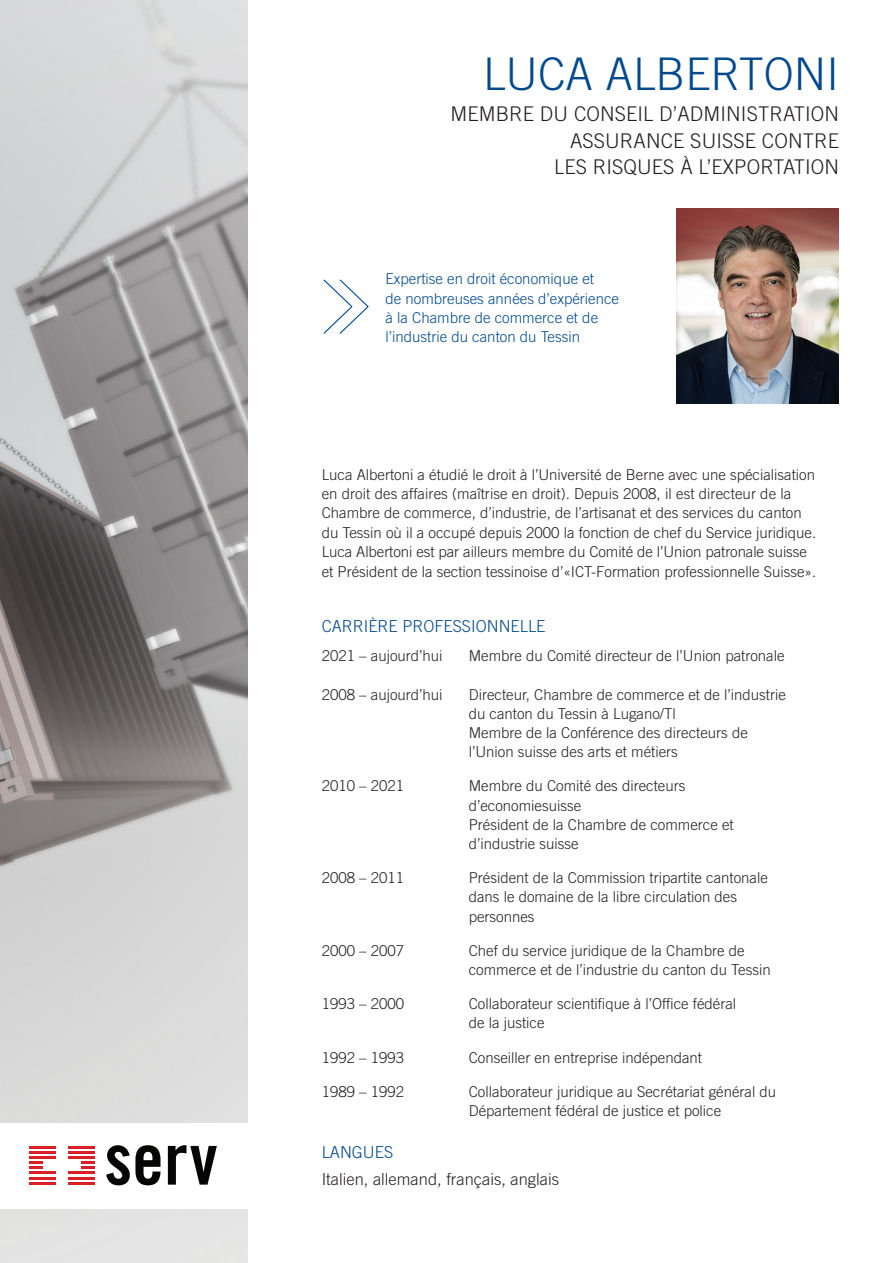
<style>
.page{position:relative;width:893px;height:1263px;background:#fff}
.page>*{position:absolute;margin:0;border:0;box-sizing:border-box;transform-origin:0 0}
.t1{font:300 45px "Trade Gothic LT Std";color:#00498d}
.t2{font:300 20.25px/26.2px "Trade Gothic LT Std";letter-spacing:.005em;color:#231f20;text-align:right}
.t3{font:300 16.5px "Trade Gothic LT Std";color:#231f20}
.t4{font:300 16.5px "Trade Gothic LT Std";color:#00498d}
.t5{font:300 15px/19.2px "Trade Gothic LT Std";color:#231f20}
.t6{font:300 15px/19.2px "Trade Gothic LT Std";color:#00498d}
</style>
<div class="page">
<img style="left:0;top:0;width:248px;height:1263px">
<div style="left:0;top:1123px;width:254px;height:86px;background:#fff"></div>
<svg style="left:323px;top:279px;width:46px;height:55px"></svg>
<svg style="left:30px;top:1161px;width:13px;height:8px"></svg>
<svg style="left:82px;top:1161px;width:13px;height:8px"></svg>
<hr style="left:30px;top:1182px;width:26px;height:3px;background:#d92026">
<hr style="left:69px;top:1182px;width:26px;height:3px;background:#d92026">
<hr style="left:30px;top:1176px;width:26px;height:3px;background:#d92026">
<hr style="left:69px;top:1176px;width:26px;height:3px;background:#d92026">
<hr style="left:30px;top:1171px;width:26px;height:3px;background:#d92026">
<hr style="left:69px;top:1171px;width:26px;height:3px;background:#d92026">
<hr style="left:30px;top:1156px;width:26px;height:3px;background:#d92026">
<hr style="left:69px;top:1156px;width:26px;height:3px;background:#d92026">
<hr style="left:30px;top:1151px;width:26px;height:3px;background:#d92026">
<hr style="left:69px;top:1151px;width:26px;height:3px;background:#d92026">
<hr style="left:30px;top:1146px;width:26px;height:3px;background:#d92026">
<hr style="left:69px;top:1146px;width:26px;height:3px;background:#d92026">
<svg style="left:106px;top:1145px;width:54px;height:40px"></svg>
<svg style="left:168px;top:1145px;width:49px;height:39px"></svg>
<img style="left:676px;top:209px;width:163px;height:194px">
<h1 class="t1" style="left:483px;top:47px;width:357px">LUCA ALBERTONI</h1>
<h2 class="t2" style="left:450px;top:101px;width:390px">MEMBRE DU CONSEIL D’ADMINISTRATION<br>ASSURANCE SUISSE CONTRE<br>LES RISQUES À L’EXPORTATION</h2>
<p class="t6" style="left:386px;top:269px;width:235px">Expertise en droit économique et<br>de nombreuses années d’expérience à la Chambre de commerce et de l’industrie du canton du Tessin</p>
<p class="t5" style="left:322px;top:465px;width:496px">Luca Albertoni a étudié le droit à l’Université de Berne avec une spécialisation en droit des affaires (maîtrise en droit). Depuis 2008, il est directeur de la Chambre de commerce, d’industrie, de l’artisanat et des services du canton du Tessin où il a occupé depuis 2000 la fonction de chef du Service juridique.<br>Luca Albertoni est par ailleurs membre du Comité de l’Union patronale suisse et Président de la section tessinoise d’«ICT-Formation professionnelle Suisse».</p>
<p class="t4" style="left:322px;top:616px;width:225px">CARRIÈRE PROFESSIONNELLE</p>
<p class="t5" style="left:322px;top:646px;width:122px">2021 – aujourd’hui</p>
<p class="t5" style="left:469px;top:646px;width:317px">Membre du Comité directeur de l’Union patronale</p>
<p class="t5" style="left:322px;top:684px;width:122px">2008 – aujourd’hui</p>
<p class="t5" style="left:469px;top:684px;width:319px">Directeur, Chambre de commerce et de l’industrie du canton du Tessin à Lugano/Tl<br>Membre de la Conférence des directeurs de l’Union suisse des arts et métiers</p>
<p class="t5" style="left:322px;top:776px;width:84px">2010 – 2021</p>
<p class="t5" style="left:469px;top:776px;width:267px">Membre du Comité des directeurs d’economiesuisse<br>Président de la Chambre de commerce et d’industrie suisse</p>
<p class="t5" style="left:322px;top:868px;width:84px">2008 – 2011</p>
<p class="t5" style="left:469px;top:868px;width:301px">Président de la Commission tripartite cantonale dans le domaine de la libre circulation des personnes</p>
<p class="t5" style="left:322px;top:941px;width:84px">2000 – 2007</p>
<p class="t5" style="left:469px;top:941px;width:304px">Chef du service juridique de la Chambre de commerce et de l’industrie du canton du Tessin</p>
<p class="t5" style="left:322px;top:994px;width:84px">1993 – 2000</p>
<p class="t5" style="left:469px;top:994px;width:269px">Collaborateur scientifique à l’Office fédéral de la justice</p>
<p class="t5" style="left:322px;top:1047px;width:84px">1992 – 1993</p>
<p class="t5" style="left:469px;top:1047px;width:235px">Conseiller en entreprise indépendant</p>
<p class="t5" style="left:322px;top:1082px;width:84px">1989 – 1992</p>
<p class="t5" style="left:469px;top:1082px;width:309px">Collaborateur juridique au Secrétariat général du<br>Département fédéral de justice et police</p>
<p class="t4" style="left:322px;top:1142px;width:73px">LANGUES</p>
<p class="t3" style="left:322px;top:1169px;width:239px">Italien, allemand, français, anglais</p>
</div>
